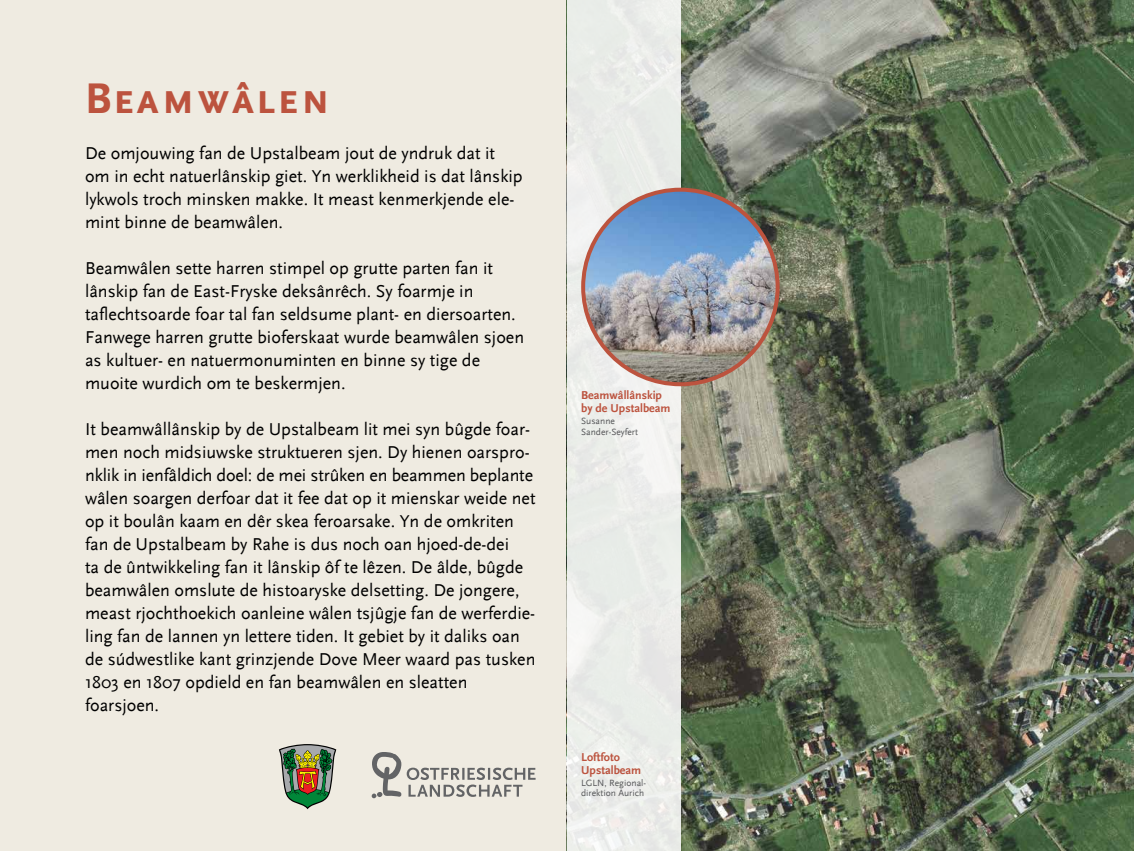
<style>
.page{position:relative;width:1134px;height:851px;background:#fff}
.page>*{position:absolute;margin:0;border:0;box-sizing:border-box;transform-origin:0 0}
.t1{font:700 45px "Scala Sans Caps";letter-spacing:.035em;color:#bc533e}
.t2{font:18px/23px "Scala Sans";color:#000}
.t3{font:700 12px/13px "Scala Sans";color:#bc533e}
.t4{font:9.5px/10px "Scala Sans";color:#58595b}
</style>
<div class="page">
<div style="left:0;top:0;width:1134px;height:850px;background:#efebe1"></div>
<svg style="left:371px;top:752px;width:165px;height:46px"></svg>
<svg style="left:279px;top:744px;width:57px;height:65px"></svg>
<img style="left:680px;top:0;width:454px;height:850px">
<div style="left:567px;top:0;width:113px;height:850px;background:#eaede9"></div>
<img style="left:583px;top:190px;width:195px;height:194px;border-radius:97px">
<div style="left:581px;top:188px;width:199px;height:198px;border:4px solid #bc533e;border-radius:50%"></div>
<h1 class="t1" style="left:85px;top:73px;width:247px">Beamwâlen</h1>
<p class="t2" style="left:85px;top:142px;width:439px">De omjouwing fan de Upstalbeam jout de yndruk dat it om in echt natuerlânskip giet. Yn werklikheid is dat lânskip lykwols troch minsken makke. It meast kenmerkjende ele&shy;mint binne de beamwâlen.</p>
<p class="t2" style="left:85px;top:257px;width:441px">Beamwâlen sette harren stimpel op grutte parten fan it lânskip fan de East-Fryske deksânrêch. Sy foarmje in taflechtsoarde foar tal fan seldsume plant- en diersoarten.<br>Fanwege harren grutte bioferskaat wurde beamwâlen sjoen as kultuer- en natuermonuminten en binne sy tige de muoite wurdich om te beskermjen.</p>
<p class="t2" style="left:85px;top:418px;width:452px">It beamwâllânskip by de Upstalbeam lit mei syn bûgde foar&shy;men noch midsiuwske struktueren sjen. Dy hienen oarspro&shy;nklik in ienfâldich doel: de mei strûken en beammen beplante wâlen soargen derfoar dat it fee dat op it mienskar weide net op it boulân kaam en dêr skea feroarsake. Yn de omkriten fan de Upstalbeam by Rahe is dus noch oan hjoed-de-dei<br>ta de ûntwikkeling fan it lânskip ôf te lêzen. De âlde, bûgde beamwâlen omslute de histoaryske delsetting. De jongere, meast rjochthoekich oanleine wâlen tsjûgje fan de werferdie&shy;ling fan de lannen yn lettere tiden. It gebiet by it daliks oan de súdwestlike kant grinzjende Dove Meer waard pas tusken 1803 en 1807 opdield en fan beamwâlen en sleatten foarsjoen.</p>
<p class="t3" style="left:581px;top:389px;width:91px">Beamwâllânskip by de Upstalbeam</p>
<p class="t4" style="left:581px;top:416px;width:58px;line-height:11px">Susanne<br>Sander-Seyfert</p>
<p class="t3" style="left:581px;top:751px;width:62px">Loftfoto<br>Upstalbeam</p>
<p class="t4" style="left:581px;top:778px;width:66px">LGLN, Regional&shy;direktion Aurich</p>
</div>
